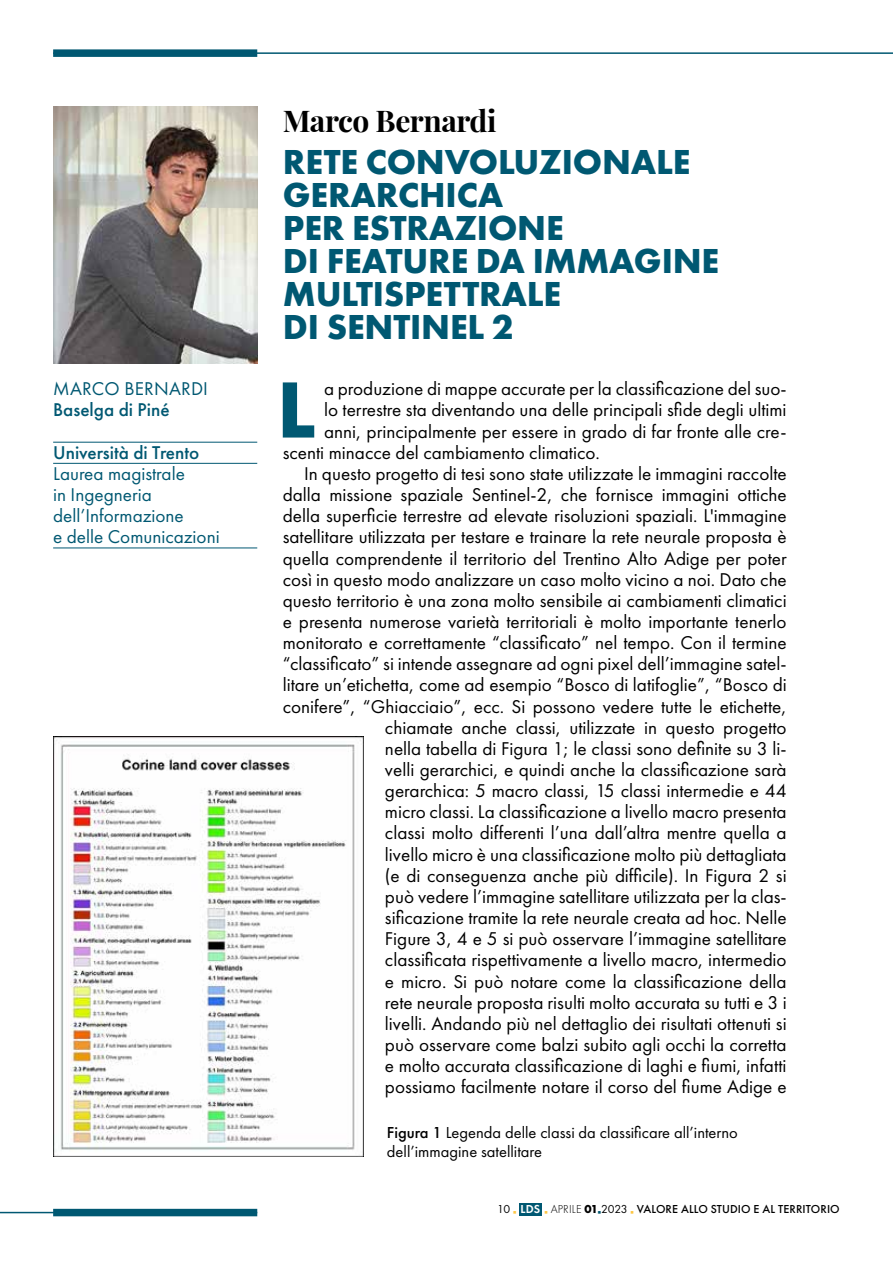
<style>
.page{position:relative;width:893px;height:1263px;background:#fff}
.page>*{position:absolute;margin:0;border:0;box-sizing:border-box;transform-origin:0 0}
.t1{font:700 82.65px "Futura PT";color:#005872}
.t2{font:700 36px/33px "Futura PT";letter-spacing:-.005em;color:#005872}
.t3{font:700 30px "Playfair Display";letter-spacing:-.015em;color:#000}
.t4{font:19.2px "Futura PT";color:#000}
.t5{font:19.2px/21.1px "Futura PT";color:#005872}
.t6{font:500 19.2px "Futura PT";color:#005872}
.t7{font:16.5px/18.8px "Futura PT";color:#000}
.t8{font:500 12px "Futura PT";letter-spacing:.01em;color:#000}
.s1{font-weight:500}
.s2{font-weight:400}
.s3{color:#fdc643}
.s4{font-weight:600;color:#fff}
.s5{font-weight:300}
.s6{font-weight:700}
.s7{color:#005872}
</style>
<div class="page">
<div style="left:519px;top:1203px;width:23px;height:13px;background:#005872"></div>
<hr style="left:53px;top:52px;width:840px;height:2px;background:#005872">
<hr style="left:0;top:1212px;width:257px;height:1px;background:#005872">
<div style="left:53px;top:49px;width:204px;height:8px;background:#005872"></div>
<div style="left:53px;top:1209px;width:204px;height:7px;background:#005872"></div>
<img style="left:53px;top:106px;width:204px;height:258px">
<hr style="left:53px;top:442px;width:204px;height:1px;background:#005872">
<hr style="left:53px;top:463px;width:204px;height:1px;background:#005872">
<hr style="left:53px;top:548px;width:204px;height:1px;background:#005872">
<img style="left:53px;top:737px;width:311px;height:420px">
<p class="t5" style="left:53px;top:378px;width:156px">MARCO BERNARDI</p>
<p class="t6" style="left:53px;top:398px;width:118px">Baselga di Piné</p>
<p class="t6" style="left:53px;top:441px;width:148px">Università di Trento</p>
<p class="t5" style="left:53px;top:463px;width:168px">Laurea magistrale<br>in Ingegneria dell’Informazione<br>e delle Comunicazioni</p>
<h3 class="t3" style="left:283px;top:102px;width:215px">Marco Bernardi</h3>
<h2 class="t2" style="left:283px;top:144px;width:438px">RETE CONVOLUZIONALE<br>GERARCHICA<br>PER ESTRAZIONE<br>DI FEATURE DA IMMAGINE<br>MULTISPETTRALE<br>DI SENTINEL 2</h2>
<h1 class="t1" style="left:277px;top:357px;width:40px">L</h1>
<p class="t4" style="left:324px;top:377px;width:464px">a produzione di mappe accurate per la classificazione del suo-</p>
<p class="t4" style="left:324px;top:399px;width:464px">lo terrestre sta diventando una delle principali sfide degli ultimi</p>
<p class="t4" style="left:324px;top:420px;width:464px">anni, principalmente per essere in grado di far fronte alle cre-</p>
<p class="t4" style="left:283px;top:441px;width:319px">scenti minacce del cambiamento climatico.</p>
<p class="t4" style="left:304px;top:462px;width:484px">In questo progetto di tesi sono state utilizzate le immagini raccolte</p>
<p class="t4" style="left:283px;top:483px;width:505px">dalla missione spaziale Sentinel-2, che fornisce immagini ottiche</p>
<p class="t4" style="left:283px;top:504px;width:505px">della superficie terrestre ad elevate risoluzioni spaziali. L'immagine</p>
<p class="t4" style="left:283px;top:526px;width:505px">satellitare utilizzata per testare e trainare la rete neurale proposta è</p>
<p class="t4" style="left:283px;top:547px;width:505px">quella comprendente il territorio del Trentino Alto Adige per poter</p>
<p class="t4" style="left:283px;top:568px;width:505px">così in questo modo analizzare un caso molto vicino a noi. Dato che</p>
<p class="t4" style="left:283px;top:589px;width:505px">questo territorio è una zona molto sensibile ai cambiamenti climatici</p>
<p class="t4" style="left:283px;top:610px;width:505px">e presenta numerose varietà territoriali è molto importante tenerlo</p>
<p class="t4" style="left:283px;top:631px;width:505px">monitorato e correttamente “classificato” nel tempo. Con il termine</p>
<p class="t4" style="left:283px;top:652px;width:505px">“classificato” si intende assegnare ad ogni pixel dell’immagine satel-</p>
<p class="t4" style="left:283px;top:674px;width:505px">litare un’etichetta, come ad esempio “Bosco di latifoglie”, “Bosco di</p>
<p class="t4" style="left:283px;top:695px;width:505px">conifere”, “Ghiacciaio”, ecc. Si possono vedere tutte le etichette,</p>
<p class="t4" style="left:385px;top:716px;width:403px">chiamate anche classi, utilizzate in questo progetto</p>
<p class="t4" style="left:385px;top:737px;width:403px">nella tabella di Figura 1; le classi sono definite su 3 li-</p>
<p class="t4" style="left:385px;top:758px;width:403px">velli gerarchici, e quindi anche la classificazione sarà</p>
<p class="t4" style="left:385px;top:779px;width:403px">gerarchica: 5 macro classi, 15 classi intermedie e 44</p>
<p class="t4" style="left:385px;top:800px;width:403px">micro classi. La classificazione a livello macro presenta</p>
<p class="t4" style="left:385px;top:822px;width:403px">classi molto differenti l’una dall’altra mentre quella a</p>
<p class="t4" style="left:385px;top:843px;width:403px">livello micro è una classificazione molto più dettagliata</p>
<p class="t4" style="left:385px;top:864px;width:403px">(e di conseguenza anche più difficile). In Figura 2 si</p>
<p class="t4" style="left:385px;top:885px;width:403px">può vedere l’immagine satellitare utilizzata per la clas-</p>
<p class="t4" style="left:385px;top:906px;width:403px">sificazione tramite la rete neurale creata ad hoc. Nelle</p>
<p class="t4" style="left:385px;top:927px;width:403px">Figure 3, 4 e 5 si può osservare l’immagine satellitare</p>
<p class="t4" style="left:385px;top:948px;width:403px">classificata rispettivamente a livello macro, intermedio</p>
<p class="t4" style="left:385px;top:970px;width:403px">e micro. Si può notare come la classificazione della</p>
<p class="t4" style="left:385px;top:991px;width:403px">rete neurale proposta risulti molto accurata su tutti e 3 i</p>
<p class="t4" style="left:385px;top:1012px;width:403px">livelli. Andando più nel dettaglio dei risultati ottenuti si</p>
<p class="t4" style="left:385px;top:1033px;width:403px">può osservare come balzi subito agli occhi la corretta</p>
<p class="t4" style="left:385px;top:1054px;width:403px">e molto accurata classificazione di laghi e fiumi, infatti</p>
<p class="t4" style="left:385px;top:1075px;width:403px">possiamo facilmente notare il corso del fiume Adige e</p>
<p class="t7" style="left:387px;top:1123px;width:352px"><span class="s1">Figura 1</span> Legenda delle classi da classificare all’interno dell’immagine satellitare</p>
<p class="t8" style="left:497px;top:1202px;width:344px"><span class="s2">10</span> <span class="s3">■</span> <span class="s4">LDS</span> <span class="s3">■</span> <span class="s5">APRILE</span> <span class="s6">01</span><span class="s7">■</span><span class="s2">2023</span> <span class="s3">■</span> VALORE ALLO STUDIO E AL TERRITORIO</p>
</div>
